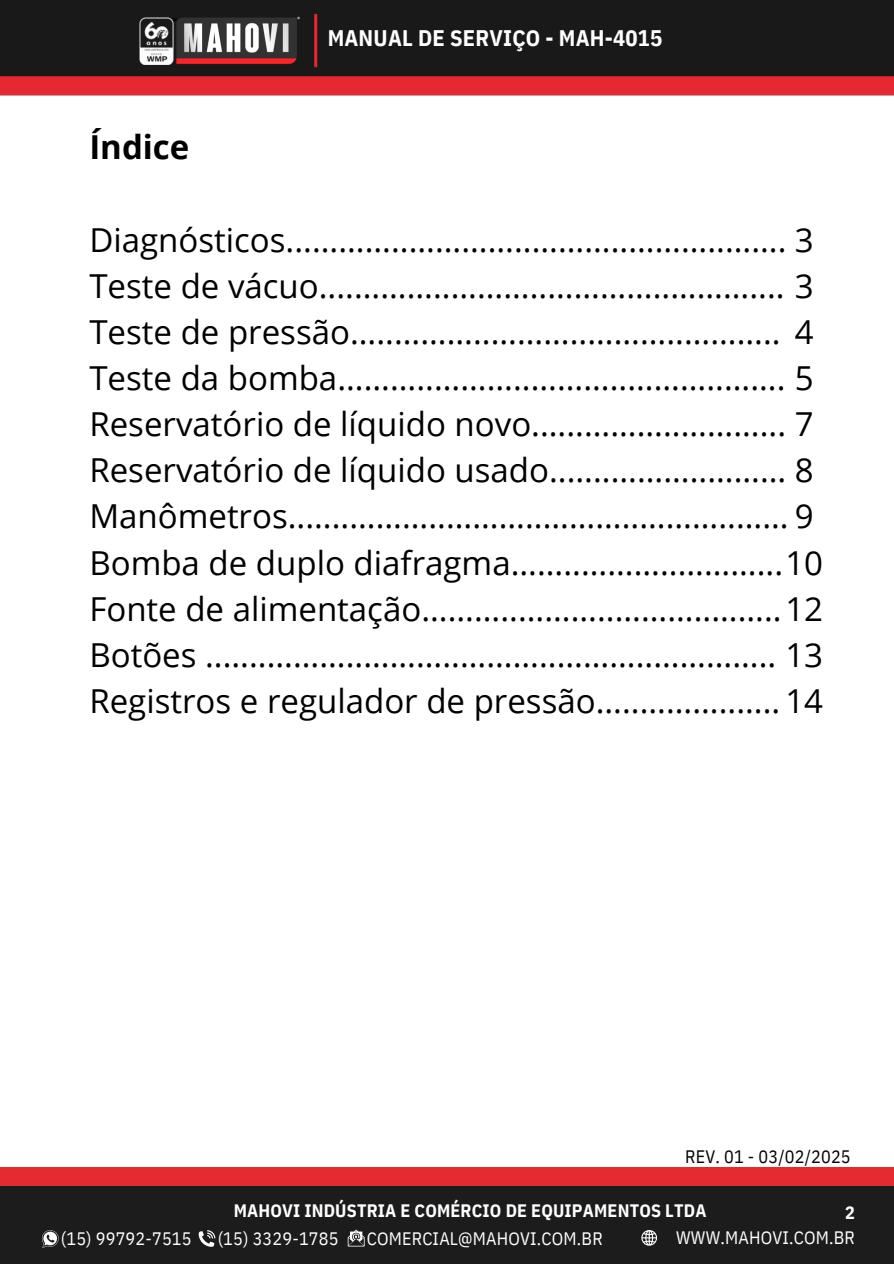
<style>
.page{position:relative;width:894px;height:1264px;background:#fff}
.page>*{position:absolute;margin:0;border:0;box-sizing:border-box;transform-origin:0 0}
.t1{font:33px/46.2px "Open Sans";color:#000}
.t2{font:700 33px "Open Sans";color:#000}
.t3{font:700 22.5px "IBM Plex Sans Cond";letter-spacing:.01em;color:#fff}
.t4{font:18px "IBM Plex Sans Cond";letter-spacing:.01em;color:#fff}
.t5{font:700 18px "IBM Plex Sans Cond";letter-spacing:.01em;color:#fff}
.t6{font:18px "IBM Plex Sans Cond";letter-spacing:.01em;color:#000}
.t7{font:700 6px "IBM Plex Sans Cond";color:#fff}
</style>
<div class="page">
<div style="left:0;top:1167px;width:893px;height:77px;background:#e62a32"></div>
<div style="left:0;top:1186px;width:893px;height:77px;background:#1b1c1b"></div>
<svg style="left:42px;top:1230px;width:17px;height:17px"></svg>
<svg style="left:199px;top:1230px;width:16px;height:16px"></svg>
<svg style="left:347px;top:1229px;width:17px;height:17px"></svg>
<svg style="left:641px;top:1230px;width:16px;height:15px"></svg>
<img style="left:0;top:0;width:893px;height:96px">
<img style="left:139px;top:18px;width:34px;height:47px">
<h5 class="t2" style="left:89px;top:124px;width:101px">Índice</h5>
<h2 class="t7" style="left:297px;top:15px;width:4px">®</h2>
<h2 class="t3" style="left:327px;top:23px;width:336px">MANUAL DE SERVIÇO - MAH-4015</h2>
<p class="t1" style="left:89px;top:216px;width:735px">Diagnósticos......................................................... 3<br>Teste de vácuo..................................................... 3<br>Teste de pressão................................................. 4<br>Teste da bomba................................................... 5<br>Reservatório de líquido novo............................. 7<br>Reservatório de líquido usado........................... 8<br>Manômetros......................................................... 9<br>Bomba de duplo diafragma...............................10<br>Fonte de alimentação.........................................12<br>Botões ................................................................. 13<br>Registros e regulador de pressão..................... 14</p>
<p class="t4" style="left:61px;top:1226px;width:132px">(15) 99792-7515</p>
<h4 class="t6" style="left:685px;top:1144px;width:167px">REV. 01 - 03/02/2025</h4>
<p class="t5" style="left:233px;top:1198px;width:474px">MAHOVI INDÚSTRIA E COMÉRCIO DE EQUIPAMENTOS LTDA</p>
<p class="t5" style="left:844px;top:1200px;width:11px">2</p>
<h3 class="t4" style="left:218px;top:1226px;width:122px">(15) 3329-1785</h3>
<h1 class="t4" style="left:367px;top:1226px;width:237px">COMERCIAL@MAHOVI.COM.BR</h1>
<p class="t4" style="left:676px;top:1225px;width:180px">WWW.MAHOVI.COM.BR</p>
</div>
